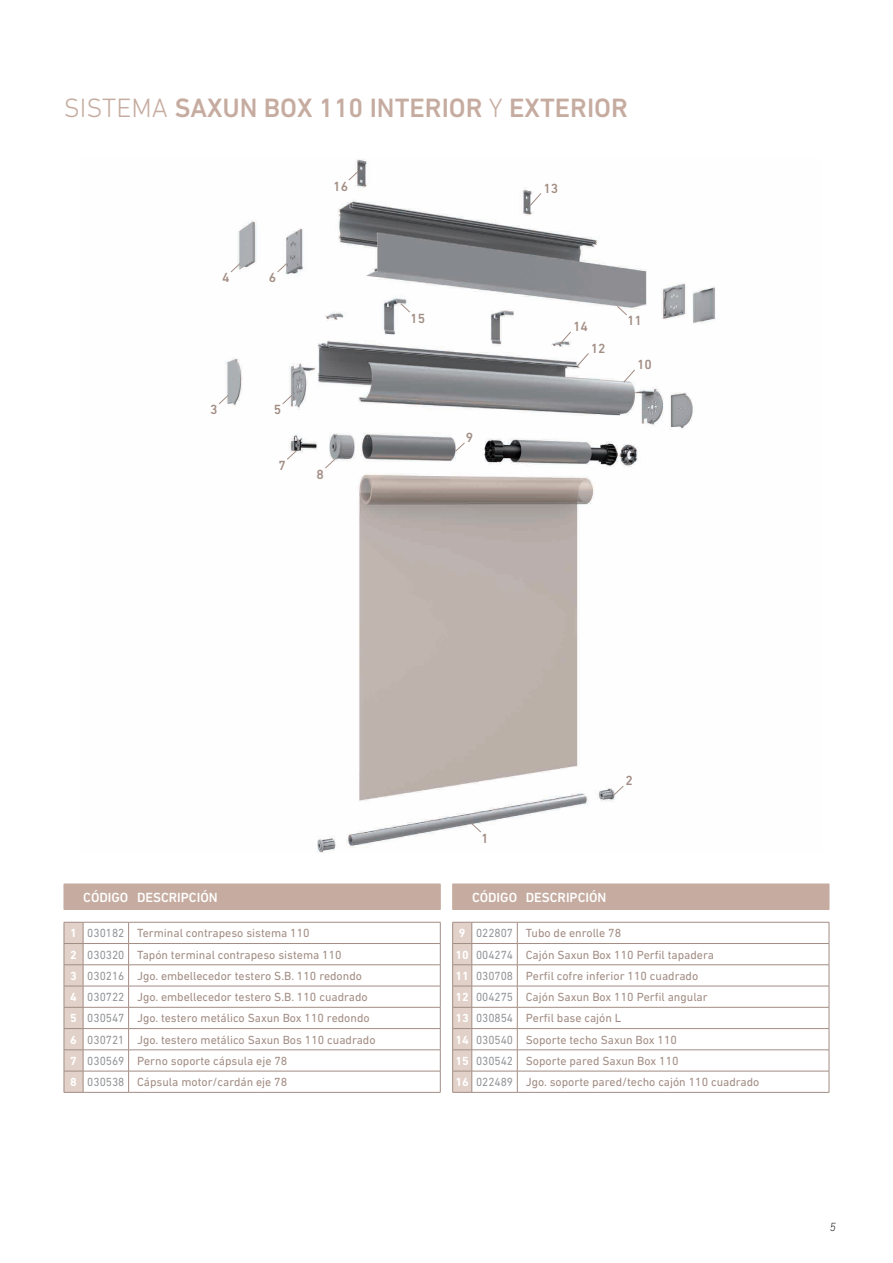
<style>
.page{position:relative;width:893px;height:1263px;background:#fff}
.page>*{position:absolute;margin:0;border:0;box-sizing:border-box;transform-origin:0 0}
._0_1_1_SubTitulo{font:500 27px "DIN Next LT Pro";color:#c6aca0}
.t1{font:500 13.5px "DIN Next LT Pro";color:#fff}
.t2{font:500 13.5px "DIN Next LT Pro";color:#a28d84}
.t3{font:12px "DIN Next LT Pro";color:#a28d84}
.t4{font:12px "DIN Next LT Pro";color:#939598;scale:.95 1}
.t5{font:700 12px "DIN Next LT Pro";color:#fff}
.t6{font:italic 300 12px "DIN Next LT Pro";color:#231f20}
.s1{font-weight:300}
</style>
<div class="page">
<hr style="left:83px;top:922px;width:46px;height:1px;background:#a28d84">
<hr style="left:129px;top:922px;width:311px;height:1px;background:#a28d84">
<hr style="left:83px;top:943px;width:46px;height:1px;background:#a28d84">
<hr style="left:129px;top:943px;width:311px;height:1px;background:#a28d84">
<hr style="left:83px;top:964px;width:46px;height:1px;background:#a28d84">
<hr style="left:129px;top:964px;width:311px;height:1px;background:#a28d84">
<hr style="left:83px;top:986px;width:46px;height:1px;background:#a28d84">
<hr style="left:129px;top:986px;width:311px;height:1px;background:#a28d84">
<hr style="left:83px;top:1007px;width:46px;height:1px;background:#a28d84">
<hr style="left:129px;top:1007px;width:311px;height:1px;background:#a28d84">
<hr style="left:83px;top:1028px;width:46px;height:1px;background:#a28d84">
<hr style="left:129px;top:1028px;width:311px;height:1px;background:#a28d84">
<hr style="left:83px;top:1049px;width:46px;height:1px;background:#a28d84">
<hr style="left:129px;top:1049px;width:311px;height:1px;background:#a28d84">
<hr style="left:83px;top:1071px;width:46px;height:1px;background:#a28d84">
<hr style="left:129px;top:1071px;width:311px;height:1px;background:#a28d84">
<svg style="left:128px;top:922px;width:1px;height:170px"></svg>
<svg style="left:440px;top:922px;width:1px;height:170px"></svg>
<svg style="left:64px;top:922px;width:20px;height:171px;background:#d9c9c0"></svg>
<hr style="left:83px;top:1092px;width:46px;height:1px;background:#a28d84">
<hr style="left:129px;top:1092px;width:311px;height:1px;background:#a28d84">
<div style="left:64px;top:884px;width:377px;height:26px;background:#c6aca0"></div>
<hr style="left:83px;top:909px;width:46px;height:1px;background:#c6aca0">
<hr style="left:129px;top:909px;width:311px;height:1px;background:#c6aca0">
<hr style="left:472px;top:943px;width:45px;height:1px;background:#a28d84">
<hr style="left:517px;top:943px;width:312px;height:1px;background:#a28d84">
<hr style="left:472px;top:964px;width:45px;height:1px;background:#a28d84">
<hr style="left:517px;top:964px;width:312px;height:1px;background:#a28d84">
<hr style="left:472px;top:986px;width:45px;height:1px;background:#a28d84">
<hr style="left:517px;top:986px;width:312px;height:1px;background:#a28d84">
<hr style="left:472px;top:1007px;width:45px;height:1px;background:#a28d84">
<hr style="left:517px;top:1007px;width:312px;height:1px;background:#a28d84">
<hr style="left:472px;top:1028px;width:45px;height:1px;background:#a28d84">
<hr style="left:517px;top:1028px;width:312px;height:1px;background:#a28d84">
<hr style="left:472px;top:1049px;width:45px;height:1px;background:#a28d84">
<hr style="left:517px;top:1049px;width:312px;height:1px;background:#a28d84">
<hr style="left:472px;top:1071px;width:45px;height:1px;background:#a28d84">
<hr style="left:517px;top:1071px;width:312px;height:1px;background:#a28d84">
<svg style="left:517px;top:923px;width:1px;height:169px"></svg>
<svg style="left:829px;top:922px;width:1px;height:170px"></svg>
<hr style="left:472px;top:1092px;width:45px;height:1px;background:#a28d84">
<hr style="left:517px;top:1092px;width:312px;height:1px;background:#a28d84">
<div style="left:452px;top:884px;width:378px;height:26px;background:#c6aca0"></div>
<hr style="left:472px;top:909px;width:45px;height:1px;background:#c6aca0">
<hr style="left:517px;top:909px;width:312px;height:1px;background:#c6aca0">
<svg style="left:452px;top:922px;width:21px;height:171px;background:#d9c9c0"></svg>
<hr style="left:472px;top:922px;width:45px;height:1px;background:#a28d84">
<hr style="left:517px;top:922px;width:312px;height:1px;background:#a28d84">
<img style="left:225px;top:159px;width:491px;height:693px">
<svg style="left:613px;top:785px;width:11px;height:11px"></svg>
<svg style="left:348px;top:170px;width:11px;height:11px"></svg>
<svg style="left:218px;top:394px;width:11px;height:11px"></svg>
<svg style="left:282px;top:394px;width:11px;height:11px"></svg>
<svg style="left:324px;top:458px;width:12px;height:11px"></svg>
<svg style="left:286px;top:450px;width:11px;height:10px"></svg>
<svg style="left:277px;top:262px;width:11px;height:11px"></svg>
<svg style="left:230px;top:262px;width:11px;height:11px"></svg>
<svg style="left:454px;top:442px;width:12px;height:10px"></svg>
<svg style="left:558px;top:330px;width:14px;height:15px"></svg>
<svg style="left:576px;top:352px;width:14px;height:15px"></svg>
<svg style="left:622px;top:368px;width:14px;height:16px"></svg>
<svg style="left:529px;top:192px;width:13px;height:15px"></svg>
<svg style="left:471px;top:822px;width:11px;height:11px"></svg>
<svg style="left:616px;top:305px;width:12px;height:11px"></svg>
<svg style="left:400px;top:303px;width:11px;height:10px"></svg>
<p class="_0_1_1_SubTitulo" style="left:64px;top:92px;width:566px"><span class="s1">SISTEMA</span> SAXUN BOX 110 INTERIOR <span class="s1">Y</span> EXTERIOR</p>
<p class="t2" style="left:222px;top:270px;width:9px">4</p>
<p class="t2" style="left:269px;top:270px;width:9px">6</p>
<p class="t2" style="left:333px;top:178px;width:16px">16</p>
<p class="t2" style="left:210px;top:402px;width:9px">3</p>
<p class="t2" style="left:274px;top:402px;width:9px">5</p>
<p class="t2" style="left:278px;top:457px;width:9px">7</p>
<p class="t2" style="left:317px;top:466px;width:9px">8</p>
<p class="t2" style="left:543px;top:180px;width:16px">13</p>
<p class="t2" style="left:410px;top:310px;width:16px">15</p>
<p class="t2" style="left:627px;top:313px;width:16px">11</p>
<p class="t2" style="left:573px;top:319px;width:16px">14</p>
<p class="t2" style="left:466px;top:430px;width:9px">9</p>
<p class="t2" style="left:591px;top:340px;width:16px">12</p>
<p class="t2" style="left:637px;top:357px;width:16px">10</p>
<p class="t1" style="left:83px;top:889px;width:47px">CÓDIGO</p>
<p class="t1" style="left:137px;top:889px;width:82px">DESCRIPCIÓN</p>
<p class="t5" style="left:70px;top:926px;width:8px">1</p>
<p class="t4" style="left:87px;top:926px;width:41px">030182</p>
<p class="t3" style="left:137px;top:926px;width:174px">Terminal contrapeso sistema 110</p>
<p class="t5" style="left:70px;top:947px;width:8px">2</p>
<p class="t4" style="left:87px;top:948px;width:41px">030320</p>
<p class="t3" style="left:137px;top:948px;width:206px">Tapón terminal contrapeso sistema 110</p>
<p class="t5" style="left:70px;top:969px;width:8px">3</p>
<p class="t4" style="left:87px;top:969px;width:41px">030216</p>
<p class="t3" style="left:137px;top:969px;width:226px">Jgo. embellecedor testero S.B. 110 redondo</p>
<p class="t5" style="left:70px;top:990px;width:8px">4</p>
<p class="t4" style="left:87px;top:990px;width:41px">030722</p>
<p class="t3" style="left:137px;top:990px;width:232px">Jgo. embellecedor testero S.B. 110 cuadrado</p>
<p class="t5" style="left:70px;top:1011px;width:8px">5</p>
<p class="t4" style="left:87px;top:1011px;width:41px">030547</p>
<p class="t3" style="left:137px;top:1011px;width:234px">Jgo. testero metálico Saxun Box 110 redondo</p>
<p class="t5" style="left:70px;top:1032px;width:8px">6</p>
<p class="t4" style="left:87px;top:1033px;width:41px">030721</p>
<p class="t3" style="left:137px;top:1033px;width:240px">Jgo. testero metálico Saxun Bos 110 cuadrado</p>
<p class="t5" style="left:70px;top:1054px;width:8px">7</p>
<p class="t4" style="left:87px;top:1054px;width:41px">030569</p>
<p class="t3" style="left:137px;top:1054px;width:152px">Perno soporte cápsula eje 78</p>
<p class="t5" style="left:70px;top:1075px;width:8px">8</p>
<p class="t4" style="left:87px;top:1075px;width:41px">030538</p>
<p class="t3" style="left:137px;top:1075px;width:152px">Cápsula motor/cardán eje 78</p>
<p class="t2" style="left:481px;top:830px;width:9px">1</p>
<p class="t1" style="left:472px;top:889px;width:47px">CÓDIGO</p>
<p class="t1" style="left:526px;top:889px;width:82px">DESCRIPCIÓN</p>
<p class="t2" style="left:625px;top:772px;width:9px">2</p>
<p class="t5" style="left:459px;top:926px;width:8px">9</p>
<p class="t4" style="left:476px;top:926px;width:41px">022807</p>
<p class="t3" style="left:526px;top:926px;width:97px">Tubo de enrolle 78</p>
<p class="t5" style="left:456px;top:947px;width:15px">10</p>
<p class="t4" style="left:476px;top:948px;width:41px">004274</p>
<p class="t3" style="left:526px;top:948px;width:190px">Cajón Saxun Box 110 Perfil tapadera</p>
<p class="t5" style="left:456px;top:969px;width:15px">11</p>
<p class="t4" style="left:476px;top:969px;width:41px">030708</p>
<p class="t3" style="left:526px;top:969px;width:174px">Perfil cofre inferior 110 cuadrado</p>
<p class="t5" style="left:456px;top:990px;width:15px">12</p>
<p class="t4" style="left:476px;top:990px;width:41px">004275</p>
<p class="t3" style="left:526px;top:990px;width:183px">Cajón Saxun Box 110 Perfil angular</p>
<p class="t5" style="left:456px;top:1011px;width:15px">13</p>
<p class="t4" style="left:476px;top:1011px;width:41px">030854</p>
<p class="t3" style="left:526px;top:1011px;width:97px">Perfil base cajón L</p>
<p class="t5" style="left:456px;top:1032px;width:15px">14</p>
<p class="t4" style="left:476px;top:1033px;width:41px">030540</p>
<p class="t3" style="left:526px;top:1033px;width:153px">Soporte techo Saxun Box 110</p>
<p class="t5" style="left:456px;top:1054px;width:15px">15</p>
<p class="t4" style="left:476px;top:1054px;width:41px">030542</p>
<p class="t3" style="left:526px;top:1054px;width:154px">Soporte pared Saxun Box 110</p>
<p class="t5" style="left:456px;top:1075px;width:15px">16</p>
<p class="t4" style="left:476px;top:1075px;width:41px">022489</p>
<p class="t3" style="left:526px;top:1075px;width:235px">Jgo. soporte pared/techo cajón 110 cuadrado</p>
<p class="t6" style="left:830px;top:1220px;width:8px">5</p>
</div>
